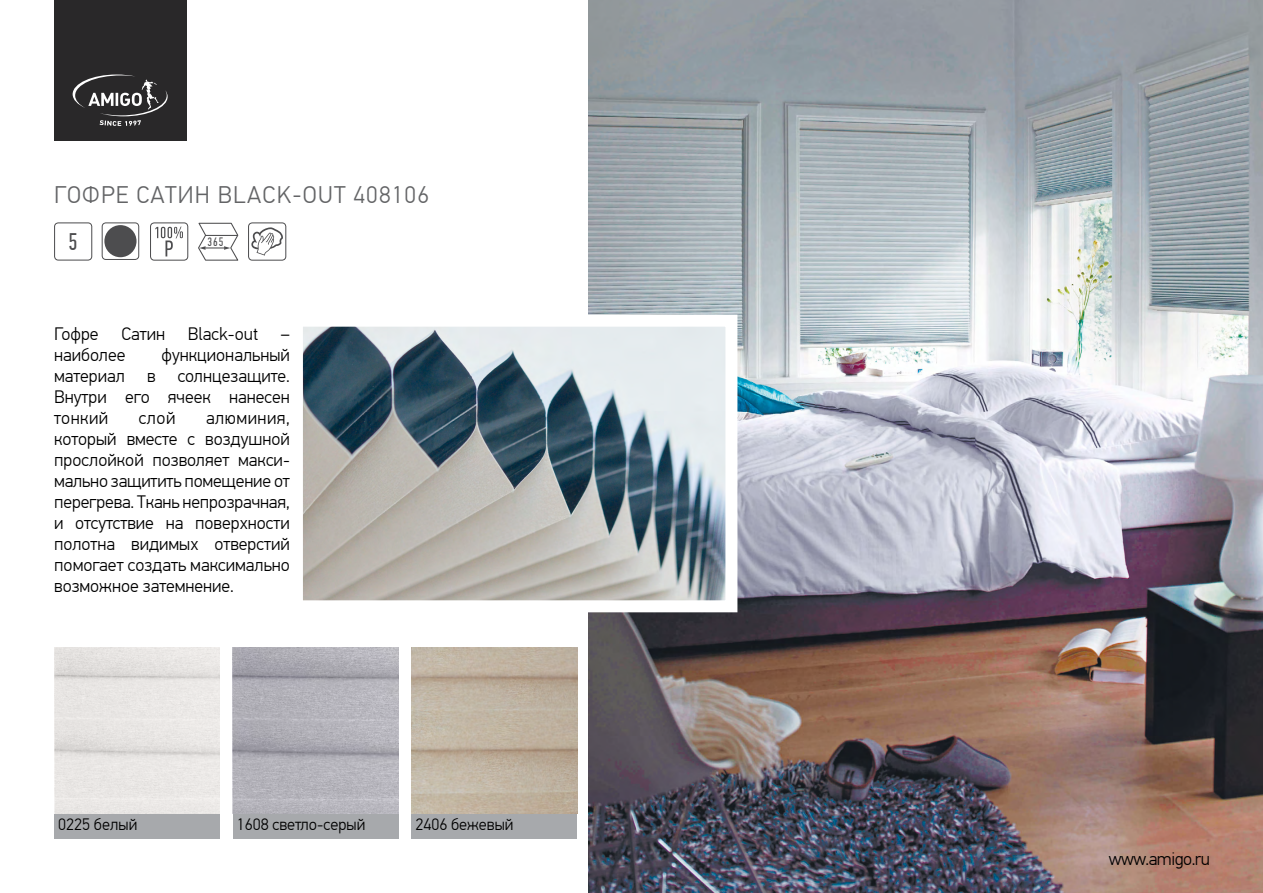
<style>
.page{position:relative;width:1263px;height:893px;background:#fff}
.page>*{position:absolute;margin:0;border:0;box-sizing:border-box;transform-origin:0 0}
.t1{font:300 24px "PF Din Text Pro";letter-spacing:.05em;color:#636466}
.t2{font:24px "PF Din Text Comp Pro";color:#4d4d4f}
.t3{font:300 18px/21px "PF Din Text Pro";color:#000;text-align:justify}
.t4{font:300 18px "PF Din Text Pro";letter-spacing:-.03em;color:#000}
.t5{font:300 16.5px "PF Din Text Pro";color:#000}
.t6{font:12.15px "PF Din Text Comp Pro";color:#4d4d4f}
</style>
<div class="page">
<div style="left:411px;top:813px;width:166px;height:26px;background:#a7a9ac"></div>
<div style="left:233px;top:813px;width:165px;height:26px;background:#a7a9ac"></div>
<div style="left:54px;top:813px;width:166px;height:26px;background:#a7a9ac"></div>
<img style="left:589px;top:0;width:674px;height:893px">
<img style="left:304px;top:328px;width:420px;height:271px">
<div style="left:291px;top:315px;width:446px;height:297px;border:12px solid #fff"></div>
<svg style="left:198px;top:222px;width:41px;height:39px"></svg>
<svg style="left:150px;top:222px;width:38px;height:39px"></svg>
<svg style="left:54px;top:222px;width:38px;height:39px"></svg>
<svg style="left:248px;top:222px;width:38px;height:39px"></svg>
<svg style="left:102px;top:222px;width:37px;height:38px"></svg>
<img style="left:411px;top:647px;width:166px;height:166px">
<img style="left:54px;top:647px;width:166px;height:166px">
<img style="left:233px;top:647px;width:165px;height:166px">
<div style="left:54px;top:0;width:132px;height:140px;background:#292829"></div>
<svg style="left:73px;top:75px;width:95px;height:51px"></svg>
<h1 class="t1" style="left:54px;top:181px;width:16px">гофре</h1>
<h1 class="t1" style="left:136px;top:181px;width:294px">САТИН Black-out 408106</h1>
<p class="t6" style="left:208px;top:235px;width:17px">365</p>
<h1 class="t2" style="left:69px;top:228px;width:11px">5</h1>
<p class="t3" style="left:54px;top:324px;width:46px">Гофре</p>
<p class="t3" style="left:121px;top:324px;width:45px">Сатин</p>
<p class="t3" style="left:188px;top:324px;width:72px">Вlack-out</p>
<p class="t3" style="left:281px;top:324px;width:10px">–</p>
<p class="t3" style="left:54px;top:345px;width:73px">наиболее</p>
<p class="t3" style="left:54px;top:345px;width:237px;text-indent:107px">функциональный материал в солнцезащите.<br>Внутри его ячеек нанесен тонкий</p>
<p class="t3" style="left:139px;top:408px;width:38px">слой</p>
<p class="t3" style="left:54px;top:408px;width:237px;text-indent:152px">алюминия, который вместе с воздушной прослойкой позволяет макси&shy;мально защитить помещение от перегрева. Ткань непрозрачная, и отсутствие на поверхности полотна видимых отверстий помогает создать максимально возможное затемнение.</p>
<p class="t5" style="left:58px;top:815px;width:81px">0225 белый</p>
<p class="t5" style="left:237px;top:815px;width:130px">1608 светло-серый</p>
<p class="t5" style="left:415px;top:815px;width:99px">2406 бежевый</p>
<p class="t4" style="left:1109px;top:848px;width:103px">www.amigo.ru</p>
</div>
